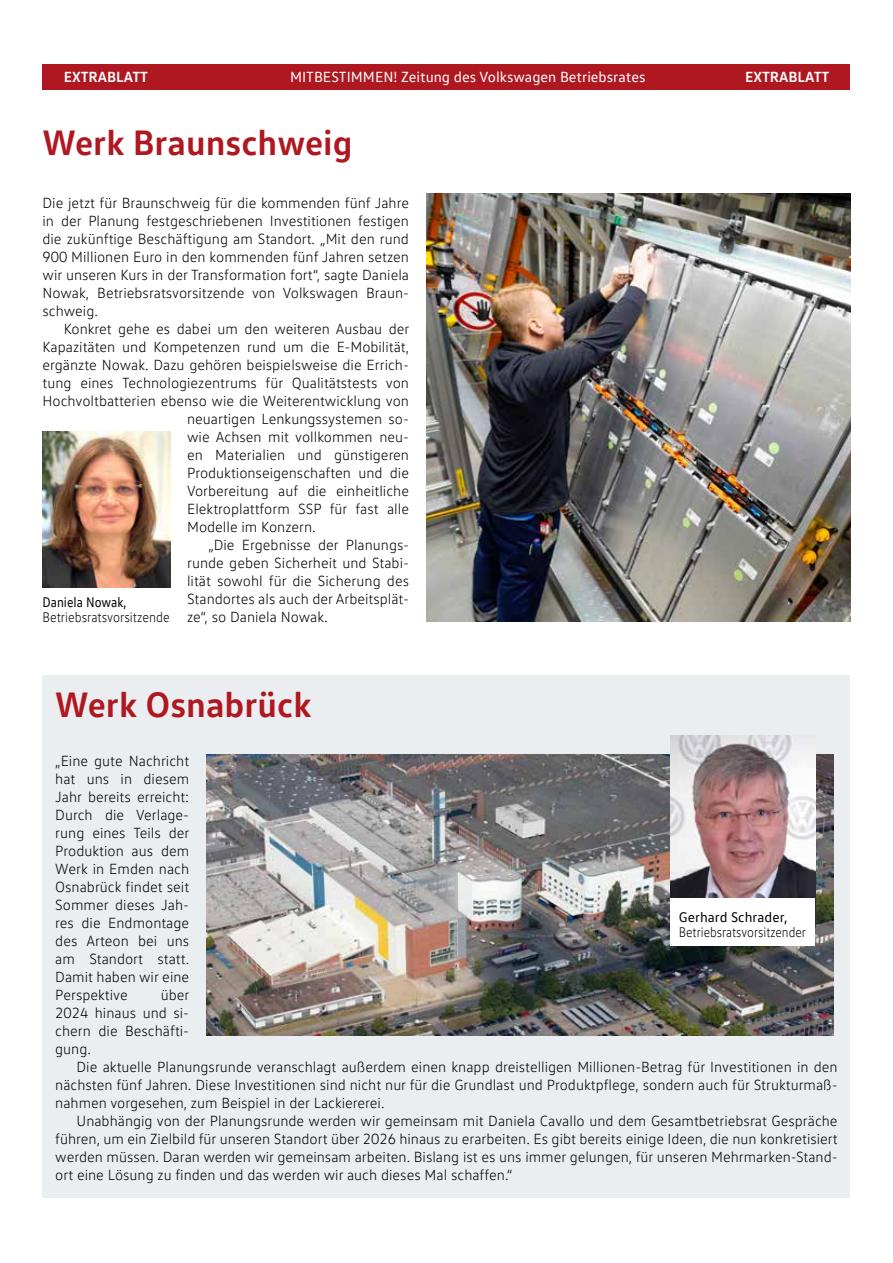
<style>
.page{position:relative;width:893px;height:1263px;background:#fff}
.page>*{position:absolute;margin:0;border:0;box-sizing:border-box;transform-origin:0 0}
.t1{font:700 36px "VW Text";color:#af1821}
.t2{font:300 15px/18px "VW Text";color:#000;text-align:justify}
.t3{font:15px "VW Text";color:#fff}
.t4{font:700 15px "VW Text";color:#fff}
.t5{font:300 14.25px "VW Text";color:#000;scale:.88 1}
.t6{font:300 14.25px "VW Text";color:#000;scale:.91 1}
.t7{font:14.25px "VW Text";color:#000}
.t8{font:14.25px "VW Text";color:#000;scale:.89 1}
</style>
<div class="page">
<div style="left:43px;top:64px;width:807px;height:25px;background:#af1821"></div>
<img style="left:426px;top:193px;width:424px;height:429px">
<img style="left:43px;top:431px;width:127px;height:156px">
<div style="left:43px;top:676px;width:807px;height:522px;background:#ebeef0"></div>
<img style="left:206px;top:755px;width:627px;height:281px">
<img style="left:670px;top:736px;width:145px;height:162px">
<div style="left:670px;top:898px;width:145px;height:48px;background:#fff"></div>
<p class="t4" style="left:64px;top:67px;width:86px">EXTRABLATT</p>
<p class="t3" style="left:290px;top:68px;width:357px">MITBESTIMMEN! Zeitung des Volkswagen Betriebsrates</p>
<p class="t4" style="left:745px;top:67px;width:86px">EXTRABLATT</p>
<h1 class="t1" style="left:43px;top:119px;width:312px">Werk Braunschweig</h1>
<p class="t2" style="left:43px;top:193px;width:368px">Die jetzt für Braunschweig für die kommenden fünf Jahre in der Planung festgeschriebenen Investitionen festigen die zukünftige Beschäftigung am Standort. „Mit den rund 900 Millionen Euro in den kommenden fünf Jahren setzen wir unseren Kurs in der Transformation fort“, sagte Daniela Nowak, Betriebsratsvorsitzende von Volkswagen Braun&shy;schweig.</p>
<p class="t2" style="left:64px;top:319px;width:347px">Konkret gehe es dabei um den weiteren Ausbau der</p>
<p class="t2" style="left:43px;top:337px;width:368px">Kapazitäten und Kompetenzen rund um die E-Mobilität,</p>
<p class="t2" style="left:43px;top:355px;width:368px">ergänzte Nowak. Dazu gehören beispielsweise die Errich-</p>
<p class="t2" style="left:43px;top:373px;width:368px">tung eines Technologiezentrums für Qualitätstests von</p>
<p class="t2" style="left:43px;top:391px;width:368px">Hochvoltbatterien ebenso wie die Weiterentwicklung von</p>
<p class="t2" style="left:187px;top:409px;width:223px">neuartigen Lenkungssystemen so-</p>
<p class="t2" style="left:187px;top:427px;width:223px">wie Achsen mit vollkommen neu-</p>
<p class="t2" style="left:187px;top:445px;width:223px">en Materialien und günstigeren</p>
<p class="t2" style="left:187px;top:463px;width:223px">Produktionseigenschaften und die</p>
<p class="t2" style="left:187px;top:481px;width:223px">Vorbereitung auf die einheitliche</p>
<p class="t2" style="left:187px;top:499px;width:223px">Elektroplattform SSP für fast alle</p>
<p class="t2" style="left:187px;top:517px;width:130px">Modelle im Konzern.</p>
<p class="t2" style="left:208px;top:535px;width:202px">„Die Ergebnisse der Planungs-</p>
<p class="t2" style="left:187px;top:553px;width:223px">runde geben Sicherheit und Stabi-</p>
<p class="t2" style="left:187px;top:571px;width:223px">lität sowohl für die Sicherung des</p>
<p class="t2" style="left:187px;top:589px;width:223px">Standortes als auch der Arbeitsplät-</p>
<p class="t2" style="left:187px;top:607px;width:142px">ze“, so Daniela Nowak.</p>
<p class="t8" style="left:43px;top:593px;width:96px">Daniela Nowak,</p>
<p class="t6" style="left:43px;top:608px;width:141px">Betriebsratsvorsitzende</p>
<h1 class="t1" style="left:55px;top:681px;width:258px">Werk Osnabrück</h1>
<p class="t2" style="left:55px;top:751px;width:136px">„Eine gute Nachricht hat uns in diesem Jahr bereits erreicht:<br>Durch die Verlage&shy;rung eines Teils der Produktion aus dem Werk in Emden nach Osnabrück findet seit Sommer dieses Jah&shy;res die Endmontage des Arteon bei uns am Standort statt.<br>Damit haben wir eine Perspektive</p>
<p class="t7" style="left:679px;top:909px;width:110px">Gerhard Schrader,</p>
<p class="t5" style="left:679px;top:924px;width:146px">Betriebsratsvorsitzender</p>
<p class="t2" style="left:55px;top:985px;width:136px;text-indent:106px">über 2024 hinaus und si&shy;chern die Beschäfti&shy;gung.</p>
<p class="t2" style="left:55px;top:1057px;width:784px;text-indent:21px">Die aktuelle Planungsrunde veranschlagt außerdem einen knapp dreistelligen Millionen-Betrag für Investitionen in den nächsten fünf Jahren. Diese Investitionen sind nicht nur für die Grundlast und Produktpflege, sondern auch für Strukturmaß&shy;nahmen vorgesehen, zum Beispiel in der Lackiererei.</p>
<p class="t2" style="left:55px;top:1111px;width:784px;text-indent:21px">Unabhängig von der Planungsrunde werden wir gemeinsam mit Daniela Cavallo und dem Gesamtbetriebsrat Gespräche führen, um ein Zielbild für unseren Standort über 2026 hinaus zu erarbeiten. Es gibt bereits einige Ideen, die nun konkretisiert werden müssen. Daran werden wir gemeinsam arbeiten. Bislang ist es uns immer gelungen, für unseren Mehrmarken-Stand&shy;ort eine Lösung zu finden und das werden wir auch dieses Mal schaffen.“</p>
</div>
